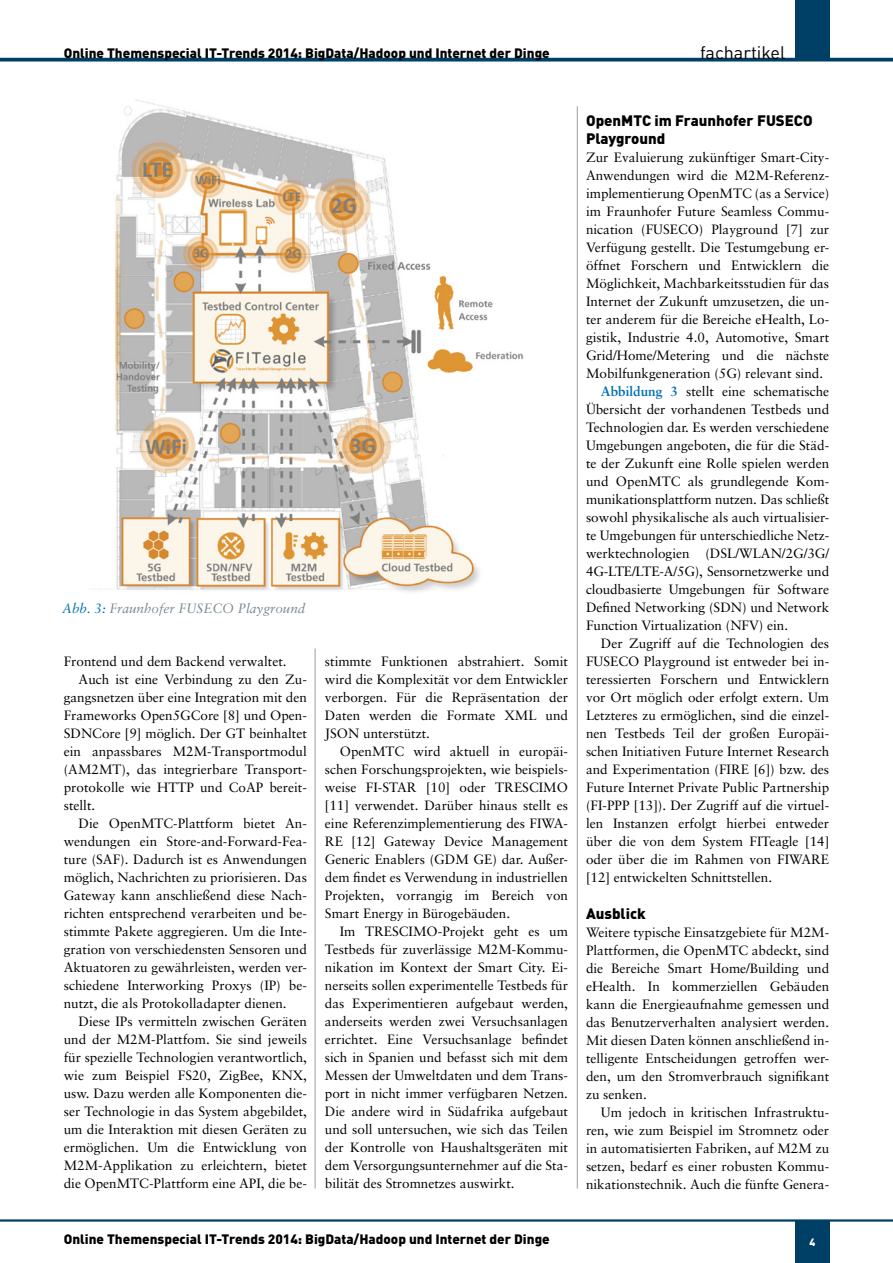
<style>
.page{position:relative;width:893px;height:1263px;background:#fff}
.page>*{position:absolute;margin:0;border:0;box-sizing:border-box;transform-origin:0 0}
.t1{font:18px "DINOT";color:#000}
.t2{font:900 15px/18px "DINOT";color:#000}
.t3{font:13.5px/18px "Sabon";color:#000;text-align:justify}
.t4{font:900 13.5px "DINOT";color:#000}
.t5{font:italic 13.5px "Sabon";color:#7b8991}
.t6{font:900 10.5px "DINOT";color:#fff}
.s1{color:#006fb4}
.s2{font-weight:700;color:#006fb4}
</style>
<div class="page">
<div style="left:795px;top:1220px;width:35px;height:43px;background:#004066"></div>
<div style="left:795px;top:0;width:34px;height:58px;background:#004066"></div>
<svg style="left:0;top:58px;width:893px;height:4px;background:#1e5678"></svg>
<hr style="left:577px;top:106px;width:1px;height:1082px;background:#9c9e9f">
<hr style="left:0;top:1219px;width:893px;height:2px;background:#004066">
<hr style="left:315px;top:648px;width:1px;height:540px;background:#9c9e9f">
<img style="left:105px;top:99px;width:419px;height:493px">
<p class="t4" style="left:64px;top:44px;width:487px">Online Themenspecial IT-Trends 2014: BigData/Hadoop und Internet der Dinge</p>
<h1 class="t1" style="left:700px;top:41px;width:87px">fachartikel</h1>
<p class="t5" style="left:62px;top:600px;width:245px"><span class="s1">Abb. 3:</span> Fraunhofer FUSECO Playground</p>
<p class="t3" style="left:64px;top:652px;width:224px">Frontend und dem Backend verwaltet.</p>
<p class="t3" style="left:79px;top:670px;width:230px">Auch ist eine Verbindung zu den Zu-</p>
<p class="t3" style="left:64px;top:688px;width:245px">gangsnetzen über eine Integration mit den</p>
<p class="t3" style="left:64px;top:706px;width:245px">Frameworks Open5GCore [8] und Open-</p>
<p class="t3" style="left:64px;top:724px;width:245px">SDNCore [9] möglich. Der GT beinhaltet</p>
<p class="t3" style="left:64px;top:742px;width:245px">ein anpassbares M2M-Transportmodul</p>
<p class="t3" style="left:64px;top:760px;width:245px">(AM2MT), das integrierbare Transport-</p>
<p class="t3" style="left:64px;top:778px;width:245px">protokolle wie HTTP und CoAP bereit-</p>
<p class="t3" style="left:64px;top:796px;width:33px">stellt.</p>
<p class="t3" style="left:79px;top:814px;width:230px">Die OpenMTC-Plattform bietet An-</p>
<p class="t3" style="left:64px;top:832px;width:245px">wendungen ein Store-and-Forward-Fea-</p>
<p class="t3" style="left:64px;top:850px;width:245px">ture (SAF). Dadurch ist es Anwendungen</p>
<p class="t3" style="left:64px;top:868px;width:245px">möglich, Nachrichten zu priorisieren. Das</p>
<p class="t3" style="left:64px;top:886px;width:245px">Gateway kann anschließend diese Nach-</p>
<p class="t3" style="left:64px;top:904px;width:245px">richten entsprechend verarbeiten und be-</p>
<p class="t3" style="left:64px;top:922px;width:245px">stimmte Pakete aggregieren. Um die Inte-</p>
<p class="t3" style="left:64px;top:940px;width:245px">gration von verschiedensten Sensoren und</p>
<p class="t3" style="left:64px;top:958px;width:245px">Aktuatoren zu gewährleisten, werden ver-</p>
<p class="t3" style="left:64px;top:976px;width:245px">schiedene Interworking Proxys (IP) be-</p>
<p class="t3" style="left:64px;top:994px;width:224px">nutzt, die als Protokolladapter dienen.</p>
<p class="t3" style="left:79px;top:1012px;width:230px">Diese IPs vermitteln zwischen Geräten</p>
<p class="t3" style="left:64px;top:1030px;width:245px">und der M2M-Plattfom. Sie sind jeweils</p>
<p class="t3" style="left:64px;top:1048px;width:245px">für spezielle Technologien verantwortlich,</p>
<p class="t3" style="left:64px;top:1066px;width:245px">wie zum Beispiel FS20, ZigBee, KNX,</p>
<p class="t3" style="left:64px;top:1084px;width:245px">usw. Dazu werden alle Komponenten die-</p>
<p class="t3" style="left:64px;top:1102px;width:245px">ser Technologie in das System abgebildet,</p>
<p class="t3" style="left:64px;top:1120px;width:245px">um die Interaktion mit diesen Geräten zu</p>
<p class="t3" style="left:64px;top:1138px;width:245px">ermöglichen. Um die Entwicklung von</p>
<p class="t3" style="left:64px;top:1156px;width:245px">M2M-Applikation zu erleichtern, bietet</p>
<p class="t3" style="left:64px;top:1174px;width:245px">die OpenMTC-Plattform eine API, die be-</p>
<p class="t3" style="left:325px;top:653px;width:245px">stimmte Funktionen abstrahiert. Somit wird die Komplexität vor dem Entwickler verborgen. Für die Repräsentation der Daten werden die Formate XML und JSON unterstützt.</p>
<p class="t3" style="left:325px;top:743px;width:245px;text-indent:15px">OpenMTC wird aktuell in europäi&shy;schen Forschungsprojekten, wie beispiels&shy;weise FI-STAR [10] oder TRESCIMO [11] verwendet. Darüber hinaus stellt es eine Referenzimplementierung des FIWA-RE [12] Gateway Device Management Generic Enablers (GDM GE) dar. Außer&shy;dem findet es Verwendung in industriellen Projekten, vorrangig im Bereich von Smart Energy in Bürogebäuden.</p>
<p class="t3" style="left:325px;top:922px;width:245px;text-indent:15px">Im TRESCIMO-Projekt geht es um Testbeds für zuverlässige M2M-Kommu&shy;nikation im Kontext der Smart City. Ei&shy;nerseits sollen experimentelle Testbeds für das Experimentieren aufgebaut werden, anderseits werden zwei Versuchsanlagen errichtet. Eine Versuchsanlage befindet sich in Spanien und befasst sich mit dem Messen der Umweltdaten und dem Trans&shy;port in nicht immer verfügbaren Netzen.<br>Die andere wird in Südafrika aufgebaut und soll untersuchen, wie sich das Teilen der Kontrolle von Haushaltsgeräten mit dem Versorgungsunternehmer auf die Sta&shy;bilität des Stromnetzes auswirkt.</p>
<p class="t2" style="left:586px;top:111px;width:228px">OpenMTC im Fraunhofer FUSECO<br>Playground</p>
<p class="t3" style="left:586px;top:149px;width:245px">Zur Evaluierung zukünftiger Smart-City-</p>
<p class="t3" style="left:586px;top:167px;width:245px">Anwendungen wird die M2M-Referenz-</p>
<p class="t3" style="left:586px;top:185px;width:245px">implementierung OpenMTC (as a Service)</p>
<p class="t3" style="left:586px;top:203px;width:245px">im Fraunhofer Future Seamless Commu-</p>
<p class="t3" style="left:586px;top:221px;width:245px">nication (FUSECO) Playground [7] zur</p>
<p class="t3" style="left:586px;top:239px;width:245px">Verfügung gestellt. Die Testumgebung er-</p>
<p class="t3" style="left:586px;top:257px;width:245px">öffnet Forschern und Entwicklern die</p>
<p class="t3" style="left:586px;top:275px;width:245px">Möglichkeit, Machbarkeitsstudien für das</p>
<p class="t3" style="left:586px;top:293px;width:245px">Internet der Zukunft umzusetzen, die un-</p>
<p class="t3" style="left:586px;top:311px;width:245px">ter anderem für die Bereiche eHealth, Lo-</p>
<p class="t3" style="left:586px;top:329px;width:245px">gistik, Industrie 4.0, Automotive, Smart</p>
<p class="t3" style="left:586px;top:347px;width:245px">Grid/Home/Metering und die nächste</p>
<p class="t3" style="left:586px;top:365px;width:239px">Mobilfunkgeneration (5G) relevant sind.</p>
<p class="t3" style="left:601px;top:383px;width:230px"><span class="s2">Abbildung 3</span> stellt eine schematische</p>
<p class="t3" style="left:586px;top:401px;width:245px">Übersicht der vorhandenen Testbeds und</p>
<p class="t3" style="left:586px;top:419px;width:245px">Technologien dar. Es werden verschiedene</p>
<p class="t3" style="left:586px;top:437px;width:245px">Umgebungen angeboten, die für die Städ-</p>
<p class="t3" style="left:586px;top:455px;width:245px">te der Zukunft eine Rolle spielen werden</p>
<p class="t3" style="left:586px;top:473px;width:245px">und OpenMTC als grundlegende Kom-</p>
<p class="t3" style="left:586px;top:491px;width:245px">munikationsplattform nutzen. Das schließt</p>
<p class="t3" style="left:586px;top:509px;width:245px">sowohl physikalische als auch virtualisier-</p>
<p class="t3" style="left:586px;top:526px;width:245px">te Umgebungen für unterschiedliche Netz-</p>
<p class="t3" style="left:586px;top:544px;width:245px">werktechnologien (DSL/WLAN/2G/3G/</p>
<p class="t3" style="left:586px;top:562px;width:245px">4G-LTE/LTE-A/5G), Sensornetzwerke und</p>
<p class="t3" style="left:586px;top:580px;width:245px">cloudbasierte Umgebungen für Software</p>
<p class="t3" style="left:586px;top:598px;width:245px">Defined Networking (SDN) und Network</p>
<p class="t3" style="left:586px;top:616px;width:204px">Function Virtualization (NFV) ein.</p>
<p class="t3" style="left:601px;top:634px;width:230px">Der Zugriff auf die Technologien des</p>
<p class="t3" style="left:586px;top:652px;width:245px">FUSECO Playground ist entweder bei in-</p>
<p class="t3" style="left:586px;top:670px;width:245px">teressierten Forschern und Entwicklern</p>
<p class="t3" style="left:586px;top:688px;width:245px">vor Ort möglich oder erfolgt extern. Um</p>
<p class="t3" style="left:586px;top:706px;width:245px">Letzteres zu ermöglichen, sind die einzel-</p>
<p class="t3" style="left:586px;top:724px;width:245px">nen Testbeds Teil der großen Europäi-</p>
<p class="t3" style="left:586px;top:742px;width:245px">schen Initiativen Future Internet Research</p>
<p class="t3" style="left:586px;top:760px;width:245px">and Experimentation (FIRE [6]) bzw. des</p>
<p class="t3" style="left:586px;top:778px;width:245px">Future Internet Private Public Partnership</p>
<p class="t3" style="left:586px;top:796px;width:245px">(FI-PPP [13]). Der Zugriff auf die virtuel-</p>
<p class="t3" style="left:586px;top:814px;width:245px">len Instanzen erfolgt hierbei entweder</p>
<p class="t3" style="left:586px;top:832px;width:245px">über die von dem System FITeagle [14]</p>
<p class="t3" style="left:586px;top:850px;width:245px">oder über die im Rahmen von FIWARE</p>
<p class="t3" style="left:586px;top:868px;width:188px">[12] entwickelten Schnittstellen.</p>
<p class="t2" style="left:586px;top:903px;width:61px">Ausblick</p>
<p class="t3" style="left:586px;top:923px;width:245px">Weitere typische Einsatzgebiete für M2M-Plattformen, die OpenMTC abdeckt, sind die Bereiche Smart Home/Building und eHealth. In kommerziellen Gebäuden kann die Energieaufnahme gemessen und das Benutzerverhalten analysiert werden.<br>Mit diesen Daten können anschließend in&shy;telligente Entscheidungen getroffen wer&shy;den, um den Stromverbrauch signifikant zu senken.</p>
<p class="t3" style="left:586px;top:1103px;width:245px;text-indent:15px">Um jedoch in kritischen Infrastruktu&shy;ren, wie zum Beispiel im Stromnetz oder in automatisierten Fabriken, auf M2M zu setzen, bedarf es einer robusten Kommu&shy;nikationstechnik. Auch die fünfte Genera-</p>
<p class="t4" style="left:64px;top:1229px;width:487px">Online Themenspecial IT-Trends 2014: BigData/Hadoop und Internet der Dinge</p>
<p class="t6" style="left:809px;top:1235px;width:7px">4</p>
</div>
